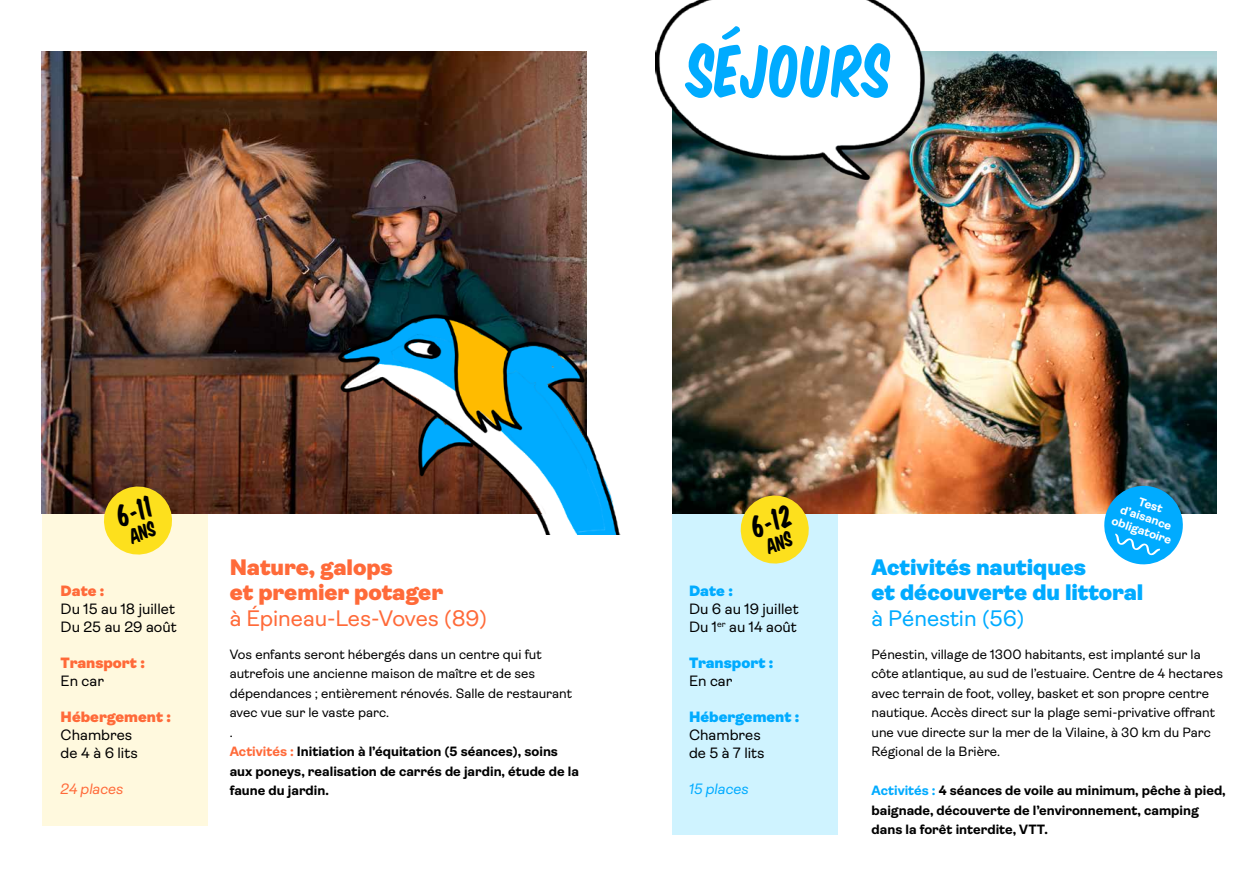
<style>
.page{position:relative;width:1259px;height:893px;background:#fff}
.page>*{position:absolute;margin:0;border:0;box-sizing:border-box;transform-origin:0 0}
.t1{font:67.5px "Komika Title";color:#00abff}
.t2{font:28.5px "Komika Title";color:#000}
.t3{font:900 22.5px/25.5px "Ambit";letter-spacing:-.005em;color:#00abff}
.t4{font:900 22.5px/25.5px "Ambit";letter-spacing:-.005em;color:#ff6a39}
.t5{font:22.5px "Ambit";letter-spacing:-.005em;color:#ff6a39}
.t6{font:22.5px "Ambit";letter-spacing:-.005em;color:#00abff}
.t7{font:15px/18px "Ambit";color:#000}
.t8{font:900 15px "Ambit";color:#ff6a39}
.t9{font:900 15px "Ambit";color:#00abff}
.t10{font:italic 15px "Ambit";color:#ff6a39}
.t11{font:italic 15px "Ambit";color:#00abff}
.t12{font:13.5px/19.5px "Ambit";color:#000}
.t13{font:700 13.5px/19.5px "Ambit";color:#000}
.t14{font:700 12px/13.5px "Ambit";color:#fff;text-align:center}
.s1{font-size:19.5px}
.s2{font-weight:700;color:#ff6a39}
.s3{font-weight:700}
.s4{color:#00abff}
</style>
<div class="page">
<div style="left:42px;top:513px;width:165px;height:313px;background:#fff9de"></div>
<div style="left:672px;top:513px;width:166px;height:322px;background:#cff3ff"></div>
<img style="left:42px;top:52px;width:545px;height:461px">
<img style="left:672px;top:52px;width:544px;height:461px">
<img style="left:655px;top:0;width:269px;height:179px">
<img style="left:338px;top:314px;width:282px;height:221px">
<svg style="left:1099px;top:481px;width:88px;height:84px"></svg>
<svg style="left:100px;top:482px;width:76px;height:73px;background:#dcc13b"></svg>
<svg style="left:736px;top:491px;width:77px;height:73px"></svg>
<h1 class="t1" style="left:689px;top:20px;width:204px">SÉJOURS</h1>
<h2 class="t2" style="left:111px;top:497px;width:38px;rotate:-20deg">6<span class="s1">-</span>11</h2>
<h2 class="t2" style="left:745px;top:508px;width:42px;rotate:-20deg">6<span class="s1">-</span>12</h2>
<p class="t14" style="left:1123px;top:488px;width:64px;rotate:19deg">Test d’aisance obligatoire</p>
<p class="t8" style="left:61px;top:583px;width:45px">Date :</p>
<p class="t7" style="left:61px;top:600px;width:118px">Du 15 au 18 juillet<br>Du 25 au 29 août</p>
<p class="t8" style="left:61px;top:655px;width:86px">Transport :</p>
<p class="t7" style="left:61px;top:672px;width:45px">En car</p>
<p class="t8" style="left:61px;top:709px;width:112px">Hébergement :</p>
<p class="t7" style="left:61px;top:726px;width:79px">Chambres de 4 à 6 lits</p>
<p class="t10" style="left:61px;top:781px;width:64px">24 places</p>
<h3 class="t4" style="left:230px;top:554px;width:215px">Nature, galops<br>et premier potager</h3>
<h3 class="t5" style="left:230px;top:606px;width:259px">à Épineau-Les-Voves (89)</h3>
<p class="t12" style="left:230px;top:645px;width:351px">Vos enfants seront hébergés dans un centre qui fut autrefois une ancienne maison de maître et de ses dépendances ; entièrement rénovés. Salle de restaurant avec vue sur le vaste parc.<br>.<br><span class="s2">Activités :</span> <span class="s3">Initiation à l’équitation (5 séances), soins aux poneys, realisation de carrés de jardin, étude de la faune du jardin.</span></p>
<p class="t9" style="left:689px;top:583px;width:45px">Date :</p>
<p class="t7" style="left:689px;top:600px;width:111px">Du 6 au 19 juillet<br>Du 1<sup>er</sup> au 14 août</p>
<p class="t9" style="left:689px;top:655px;width:86px">Transport :</p>
<p class="t7" style="left:689px;top:672px;width:45px">En car</p>
<p class="t9" style="left:689px;top:709px;width:112px">Hébergement :</p>
<p class="t7" style="left:689px;top:726px;width:77px">Chambres de 5 à 7 lits</p>
<p class="t11" style="left:689px;top:781px;width:61px">15 places</p>
<h3 class="t3" style="left:871px;top:554px;width:273px">Activités nautiques<br>et découverte du littoral</h3>
<h3 class="t6" style="left:871px;top:606px;width:155px">à Pénestin (56)</h3>
<p class="t12" style="left:871px;top:645px;width:353px">Pénestin, village de 1300 habitants, est implanté sur la côte atlantique, au sud de l’estuaire. Centre de 4 hectares avec terrain de foot, volley, basket et son propre centre nautique. Accès direct sur la plage semi-privative offrant une vue directe sur la mer de la Vilaine, à 30 km du Parc Régional de la Brière.</p>
<p class="t13" style="left:871px;top:781px;width:356px"><span class="s4">Activités :</span> 4 séances de voile au minimum, pêche à pied, baignade, découverte de l’environnement, camping dans la forêt interdite, VTT.</p>
</div>
